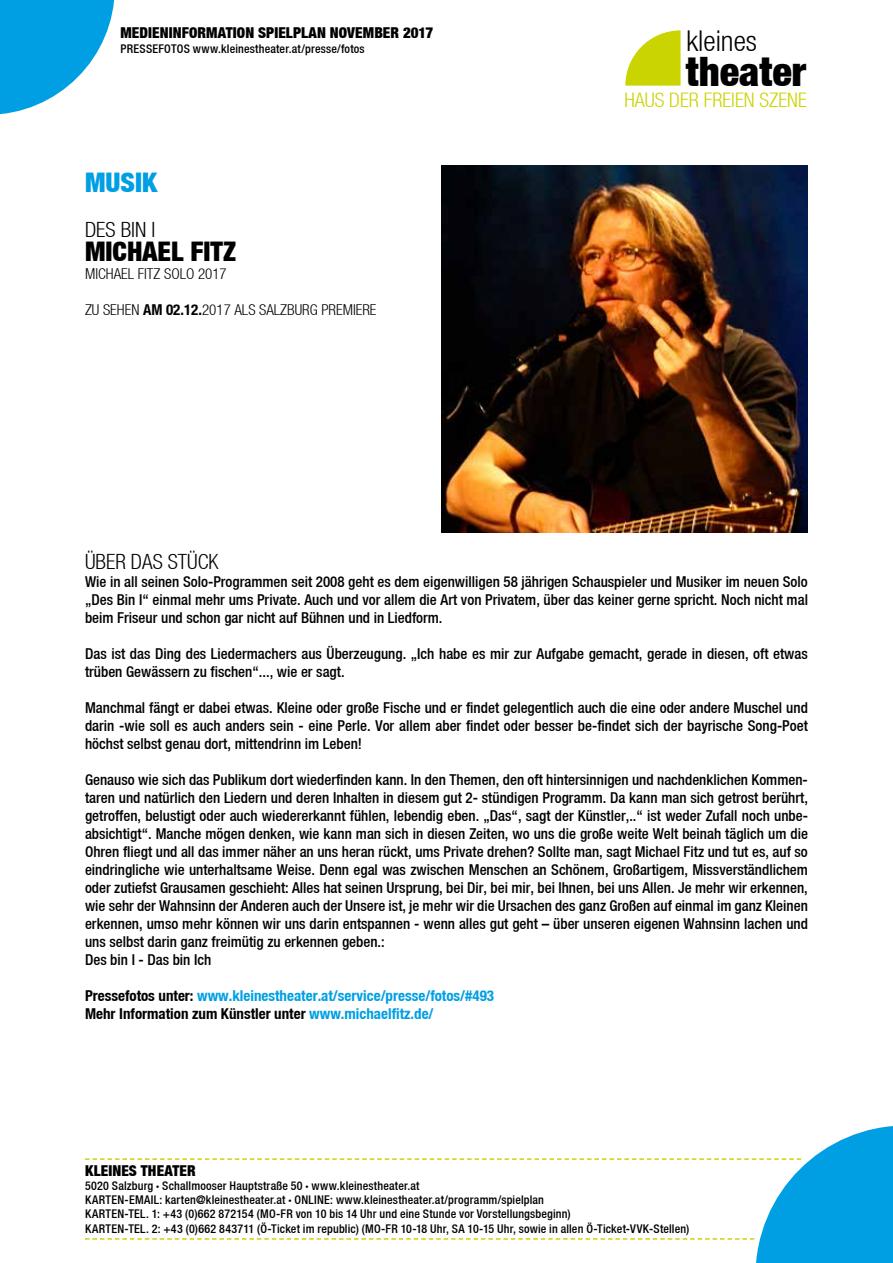
<style>
.page{position:relative;width:893px;height:1263px;background:#fff}
.page>*{position:absolute;margin:0;border:0;box-sizing:border-box;transform-origin:0 0}
.t1{font:40.5px "Helvetica Neue Black Cond";color:#000}
.t2{font:28.65px "Helvetica Neue Light Cond";color:#000}
.t3{font:27px "Helvetica Neue Black Cond";color:#000}
.t4{font:27px "Helvetica Neue Black Cond";color:#009fe3}
.t5{font:21px "Helvetica Neue Light Cond";color:#000}
.t6{font:20.1px "Helvetica Neue Light Cond";color:#cad400}
.t7{font:15px/18px "Helvetica Neue Medium Cond";color:#000;text-align:justify}
.t8{font:15px/18px "Helvetica Neue Bold Cond";color:#009fe3}
.t9{font:15px "Helvetica Neue Light Cond";color:#000}
.t10{font:15px "Helvetica Neue Black Cond";letter-spacing:.005em;color:#000}
.t11{font:12px/14.2px "Helvetica Neue Medium Cond";letter-spacing:.015em;color:#000}
.s1{font-family:"Helvetica Neue Bold Cond"}
.s2{color:#000}
.s3{font-family:"Helvetica Neue Black Cond"}
</style>
<div class="page">
<svg style="left:625px;top:30px;width:56px;height:56px"></svg>
<svg style="left:85px;top:1126px;width:808px;height:137px"></svg>
<svg style="left:0;top:0;width:114px;height:114px"></svg>
<img style="left:442px;top:166px;width:366px;height:366px">
<p class="t10" style="left:120px;top:24px;width:314px">MEDIENINFORMATION SPIELPLAN NOVEMBER 2017</p>
<p class="t11" style="left:120px;top:41px;width:246px">PRESSEFOTOS www.kleinestheater.at/presse/fotos</p>
<h3 class="t4" style="left:85px;top:166px;width:74px">MUSIK</h3>
<h3 class="t5" style="left:85px;top:217px;width:72px">DES BIN I</h3>
<h3 class="t3" style="left:85px;top:235px;width:152px">MICHAEL FITZ</h3>
<p class="t9" style="left:85px;top:265px;width:143px">MICHAEL FITZ SOLO 2017</p>
<p class="t9" style="left:85px;top:301px;width:293px">ZU SEHEN <span class="s1">AM 02.12.</span>2017 ALS SALZBURG PREMIERE</p>
<h2 class="t2" style="left:686px;top:25px;width:72px">kleines</h2>
<h1 class="t1" style="left:686px;top:46px;width:122px">theater</h1>
<h3 class="t6" style="left:624px;top:88px;width:184px">HAUS DER FREIEN SZENE</h3>
<h3 class="t5" style="left:85px;top:549px;width:135px">ÜBER DAS STÜCK</h3>
<p class="t7" style="left:85px;top:572px;width:724px">Wie in all seinen Solo-Programmen seit 2008 geht es dem eigenwilligen 58 jährigen Schauspieler und Musiker im neuen Solo „Des Bin I“ einmal mehr ums Private. Auch und vor allem die Art von Privatem, über das keiner gerne spricht. Noch nicht mal beim Friseur und schon gar nicht auf Bühnen und in Liedform.</p>
<p class="t7" style="left:85px;top:644px;width:724px">Das ist das Ding des Liedermachers aus Überzeugung. „Ich habe es mir zur Aufgabe gemacht, gerade in diesen, oft etwas trüben Gewässern zu fischen“..., wie er sagt.</p>
<p class="t7" style="left:85px;top:698px;width:724px">Manchmal fängt er dabei etwas. Kleine oder große Fische und er findet gelegentlich auch die eine oder andere Muschel und darin -wie soll es auch anders sein - eine Perle. Vor allem aber findet oder besser be-findet sich der bayrische Song-Poet höchst selbst genau dort, mittendrinn im Leben!</p>
<p class="t7" style="left:85px;top:770px;width:724px;text-align:left">Genauso wie sich das Publikum dort wiederfinden kann. In den Themen, den oft hintersinnigen und nachdenklichen Kommen&shy;taren und natürlich den Liedern und deren Inhalten in diesem gut 2- stündigen Programm. Da kann man sich getrost berührt, getroffen, belustigt oder auch wiedererkannt fühlen, lebendig eben. „Das“, sagt der Künstler,..“ ist weder Zufall noch unbe&shy;absichtigt“. Manche mögen denken, wie kann man sich in diesen Zeiten, wo uns die große weite Welt beinah täglich um die Ohren fliegt und all das immer näher an uns heran rückt, ums Private drehen? Sollte man, sagt Michael Fitz und tut es, auf so eindringliche wie unterhaltsame Weise. Denn egal was zwischen Menschen an Schönem, Großartigem, Missverständlichem oder zutiefst Grausamen geschieht: Alles hat seinen Ursprung, bei Dir, bei mir, bei Ihnen, bei uns Allen. Je mehr wir erkennen, wie sehr der Wahnsinn der Anderen auch der Unsere ist, je mehr wir die Ursachen des ganz Großen auf einmal im ganz Kleinen erkennen, umso mehr können wir uns darin entspannen - wenn alles gut geht – über unseren eigenen Wahnsinn lachen und uns selbst darin ganz freimütig zu erkennen geben.:<br>Des bin I - Das bin Ich</p>
<p class="t8" style="left:85px;top:986px;width:410px"><span class="s2">Pressefotos unter:</span> www.kleinestheater.at/service/presse/fotos/#493<br><span class="s2">Mehr Information zum Künstler unter</span> www.michaelfitz.de/</p>
<p class="t10" style="left:85px;top:1161px;width:112px">KLEINES THEATER</p>
<p class="t11" style="left:85px;top:1178px;width:606px">5020 Salzburg <span class="s3">·</span> Schallmooser Hauptstraße 50 <span class="s3">·</span> www.kleinestheater.at<br>KARTEN-EMAIL: karten@kleinestheater.at <span class="s3">·</span> ONLINE: www.kleinestheater.at/programm/spielplan<br>KARTEN-TEL. 1: +43 (0)662 872154 (MO-FR von 10 bis 14 Uhr und eine Stunde vor Vorstellungsbeginn)<br>KARTEN-TEL. 2: +43 (0)662 843711 (Ö-Ticket im republic) (MO-FR 10-18 Uhr, SA 10-15 Uhr, sowie in allen Ö-Ticket-VVK-Stellen)</p>
</div>
